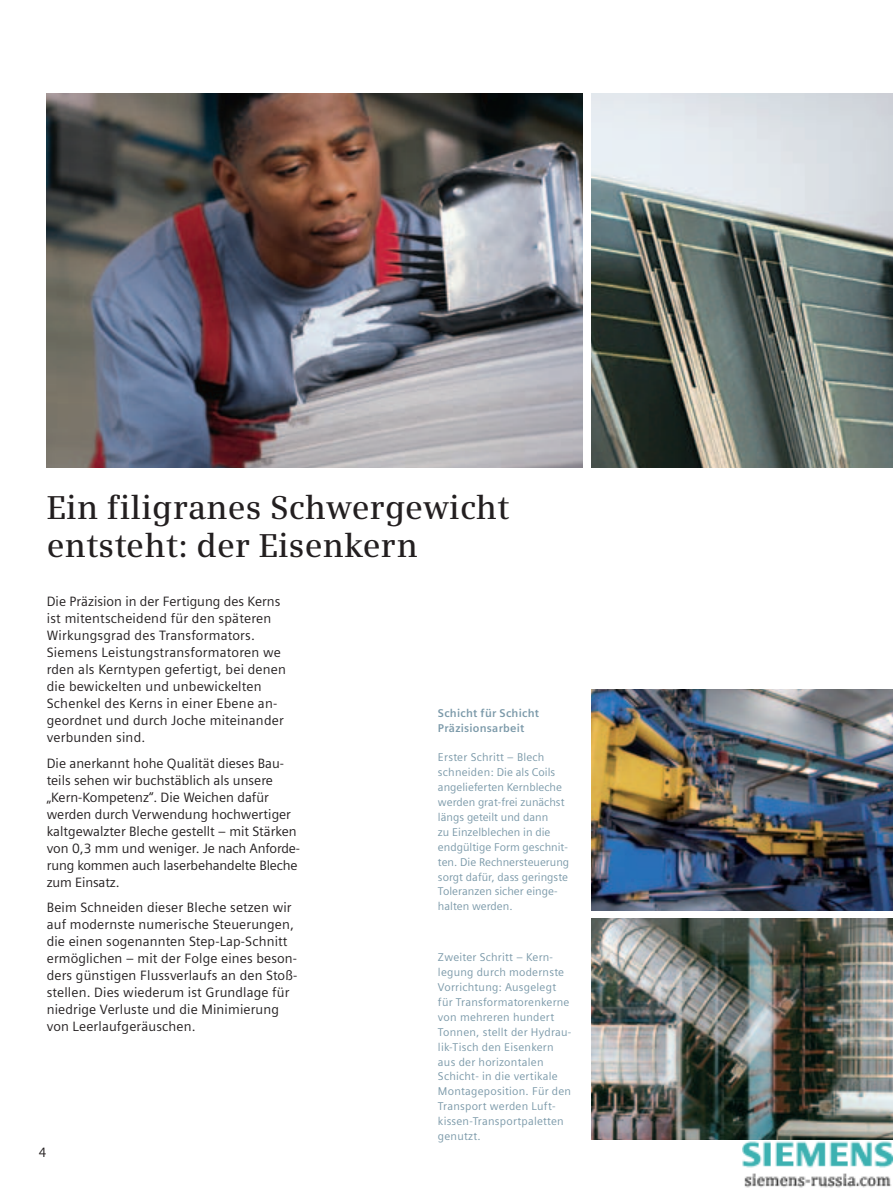
<style>
.page{position:relative;width:893px;height:1191px;background:#fff}
.page>*{position:absolute;margin:0;border:0;box-sizing:border-box;transform-origin:0 0}
.t1{font:600 33px/38.2px "Siemens Serif";letter-spacing:.005em;color:#231f20}
.t2{font:13.5px/17px "Siemens Sans";letter-spacing:.01em;color:#231f20}
.t3{font:11.25px/14.9px "Siemens Sans";letter-spacing:.015em;color:#7b99a9}
.t4{font:700 11.25px/14.9px "Siemens Sans";letter-spacing:.02em;color:#7b99a9}
</style>
<div class="page">
<img style="left:47px;top:94px;width:536px;height:374px">
<img style="left:591px;top:94px;width:302px;height:374px">
<img style="left:591px;top:689px;width:302px;height:221px">
<img style="left:591px;top:918px;width:302px;height:222px">
<img style="left:742px;top:1141px;width:150px;height:47px">
<h1 class="t1" style="left:47px;top:489px;width:464px">Ein filigranes Schwergewicht entsteht: der Eisenkern</h1>
<p class="t2" style="left:47px;top:593px;width:241px">Die Präzision in der Fertigung des Kerns ist mitentscheidend für den späteren Wirkungsgrad des Transformators.<br>Siemens Leistungstransformatoren we rden als Kerntypen gefertigt, bei denen die bewickelten und unbewickelten Schenkel des Kerns in einer Ebene an&shy;geordnet und durch Joche miteinander verbunden sind.</p>
<p class="t2" style="left:47px;top:754px;width:255px">Die anerkannt hohe Qualität dieses Bau&shy;teils sehen wir buchstäblich als unsere „Kern-Kompetenz“. Die Weichen dafür werden durch Verwendung hochwertiger kaltgewalzter Bleche gestellt – mit Stärken von 0,3 mm und weniger. Je nach Anforde&shy;rung kommen auch laserbehandelte Bleche zum Einsatz.</p>
<p class="t2" style="left:47px;top:899px;width:252px">Beim Schneiden dieser Bleche setzen wir auf modernste numerische Steuerungen, die einen sogenannten Step-Lap-Schnitt ermöglichen – mit der Folge eines beson&shy;ders günstigen Flussverlaufs an den Stoß&shy;stellen. Dies wiederum ist Grundlage für niedrige Verluste und die Minimierung von Leerlaufgeräuschen.</p>
<p class="t4" style="left:438px;top:705px;width:103px">Schicht für Schicht<br>Präzisionsarbeit</p>
<p class="t3" style="left:438px;top:750px;width:133px">Erster Schritt – Blech schneiden: Die als Coils angelieferten Kernbleche werden grat-frei zunächst längs geteilt und dann<br>zu Einzelblechen in die endgültige Form geschnit&shy;ten. Die Rechnersteuerung sorgt dafür, dass geringste<br>Toleranzen sicher einge&shy;halten werden.</p>
<p class="t3" style="left:438px;top:950px;width:135px">Zweiter Schritt – Kern&shy;legung durch modernste<br>Vorrichtung: Ausgelegt für Transformatorenkerne von mehreren hundert<br>Tonnen, stellt der Hydrau&shy;lik-Tisch den Eisenkern aus der horizontalen<br>Schicht- in die vertikale<br>Montageposition. Für den<br>Transport werden Luft&shy;kissen-Transportpaletten genutzt.</p>
<p class="t2" style="left:39px;top:1143px;width:9px">4</p>
</div>
